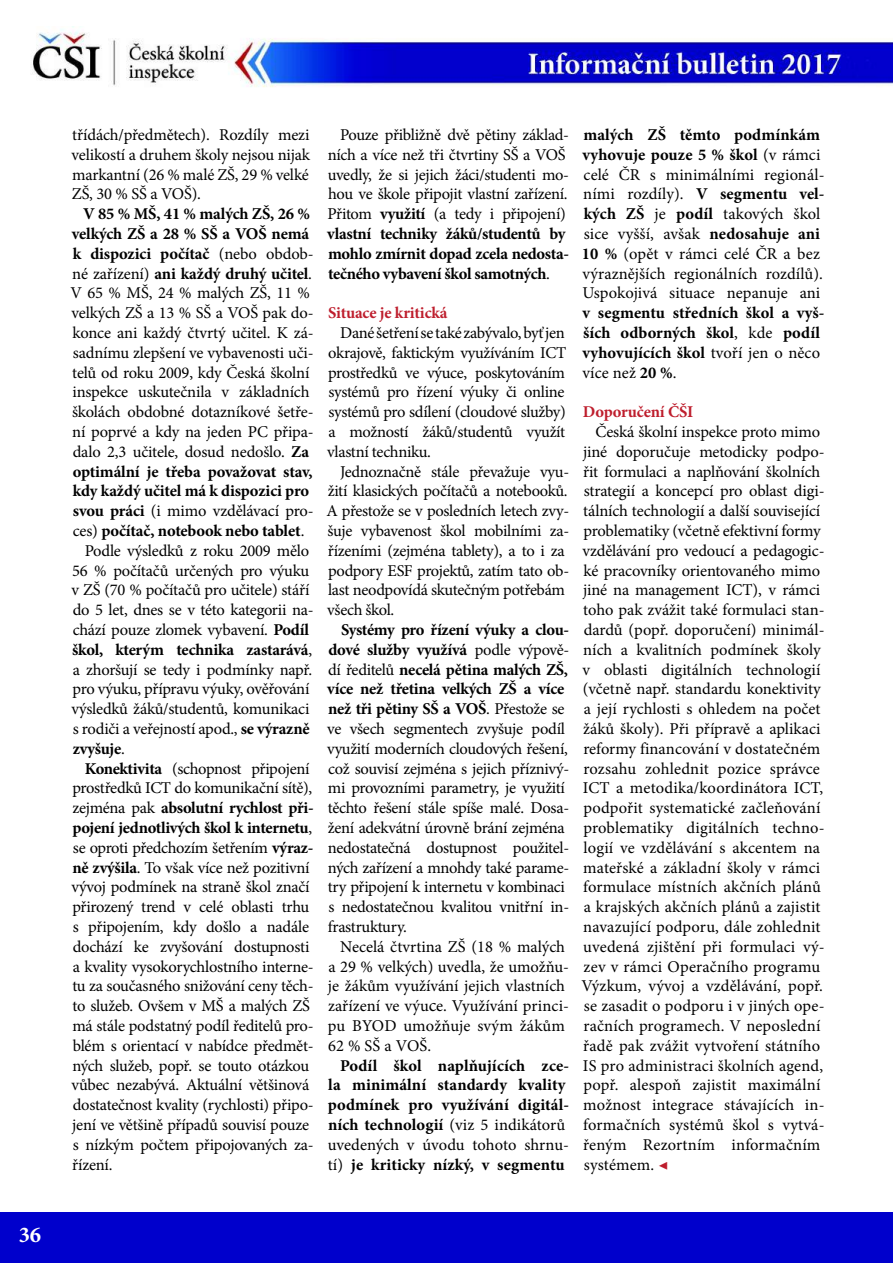
<style>
.page{position:relative;width:893px;height:1263px;background:#fff}
.page>*{position:absolute;margin:0;border:0;box-sizing:border-box;transform-origin:0 0}
.t1{font:700 22.5px "Minion Pro";color:#fff}
.t2{font:16.5px/19.8px "Minion Pro";letter-spacing:-.01em;color:#000}
.t3{font:700 16.5px/19.8px "Minion Pro";letter-spacing:-.005em;color:#000}
.t4{font:700 16.5px "Minion Pro";letter-spacing:-.01em;color:#be1e2d}
.s1{font-weight:400}
.s2{font-weight:700}
.s3{font-size:18px}
.s4{color:#be1e2d}
</style>
<div class="page">
<div style="left:0;top:1212px;width:893px;height:51px;background:#00c"></div>
<img style="left:32px;top:29px;width:861px;height:58px">
<h1 class="t1" style="left:19px;top:1219px;width:24px">36</h1>
<p class="t2" style="left:72px;top:125px;width:240px;text-align:justify">třídách/předmětech). Rozdíly mezi velikostí a druhem školy nejsou nijak markantní (26 % malé ZŠ, 29 % velké ZŠ, 30 % SŠ a VOŠ).</p>
<p class="t3" style="left:83px;top:204px;width:228px">V 85 % MŠ, 41 % malých ZŠ, 26 %</p>
<p class="t3" style="left:72px;top:224px;width:239px">velkých ZŠ a 28 % SŠ a VOŠ nemá</p>
<p class="t3" style="left:73px;top:243px;width:242px">k dispozici počítač <span class="s1">(nebo obdob-</span></p>
<p class="t3" style="left:72px;top:263px;width:241px"><span class="s1">né zařízení)</span> ani každý druhý učitel<span class="s1">.</span></p>
<p class="t2" style="left:70px;top:283px;width:241px">V 65 % MŠ, 24 % malých ZŠ, 11 %</p>
<p class="t2" style="left:72px;top:303px;width:244px">velkých ZŠ a 13 % SŠ a VOŠ pak do-</p>
<p class="t2" style="left:73px;top:323px;width:243px">konce ani každý čtvrtý učitel. K zá-</p>
<p class="t2" style="left:73px;top:343px;width:242px">sadnímu zlepšení ve vybavenosti uči-</p>
<p class="t2" style="left:72px;top:362px;width:239px">telů od roku 2009, kdy Česká školní</p>
<p class="t2" style="left:72px;top:382px;width:239px">inspekce uskutečnila v základních</p>
<p class="t2" style="left:72px;top:402px;width:243px">školách obdobné dotazníkové šetře-</p>
<p class="t2" style="left:72px;top:422px;width:243px">ní poprvé a kdy na jeden PC připa-</p>
<p class="t2" style="left:73px;top:442px;width:238px">dalo 2,3 učitele, dosud nedošlo. <span class="s2">Za</span></p>
<p class="t3" style="left:73px;top:461px;width:241px">optimální je třeba považovat stav,</p>
<p class="t3" style="left:73px;top:481px;width:238px">kdy každý učitel má k dispozici pro</p>
<p class="t2" style="left:73px;top:501px;width:242px"><span class="s2">svou práci</span> (i mimo vzdělávací pro-</p>
<p class="t3" style="left:73px;top:521px;width:233px"><span class="s1">ces)</span> počítač, notebook nebo tablet<span class="s1">.</span></p>
<p class="t2" style="left:85px;top:541px;width:226px">Podle výsledků z roku 2009 mělo</p>
<p class="t2" style="left:72px;top:560px;width:239px">56 % počítačů určených pro výuku</p>
<p class="t2" style="left:72px;top:580px;width:239px">v ZŠ (70 % počítačů pro učitele) stáří</p>
<p class="t2" style="left:73px;top:600px;width:242px">do 5 let, dnes se v této kategorii na-</p>
<p class="t2" style="left:73px;top:620px;width:238px">chází pouze zlomek vybavení. <span class="s2">Podíl</span></p>
<p class="t3" style="left:72px;top:639px;width:242px">škol, kterým technika zastarává<span class="s1">,</span></p>
<p class="t2" style="left:73px;top:659px;width:241px">a zhoršují se tedy i podmínky např.</p>
<p class="t2" style="left:72px;top:679px;width:238px">pro výuku, přípravu výuky, ověřování</p>
<p class="t2" style="left:72px;top:699px;width:239px">výsledků žáků/studentů, komunikaci</p>
<p class="t2" style="left:73px;top:719px;width:238px">s rodiči a veřejností apod., <span class="s2">se výrazně</span></p>
<p class="t3" style="left:73px;top:738px;width:54px">zvyšuje<span class="s1">.</span></p>
<p class="t2" style="left:85px;top:758px;width:226px"><span class="s2">Konektivita</span> (schopnost připojení</p>
<p class="t2" style="left:73px;top:778px;width:241px">prostředků ICT do komunikační sítě),</p>
<p class="t3" style="left:73px;top:798px;width:242px"><span class="s1">zejména pak</span> absolutní rychlost při-</p>
<p class="t3" style="left:73px;top:818px;width:241px">pojení jednotlivých škol k internetu<span class="s1">,</span></p>
<p class="t2" style="left:73px;top:838px;width:242px">se oproti předchozím šetřením <span class="s2">výraz-</span></p>
<p class="t2" style="left:73px;top:857px;width:238px"><span class="s2">ně zvýšila</span>. To však více než pozitivní</p>
<p class="t2" style="left:72px;top:877px;width:239px">vývoj podmínek na straně škol značí</p>
<p class="t2" style="left:73px;top:897px;width:238px">přirozený trend v celé oblasti trhu</p>
<p class="t2" style="left:73px;top:917px;width:238px">s připojením, kdy došlo a nadále</p>
<p class="t2" style="left:73px;top:937px;width:238px">dochází ke zvyšování dostupnosti</p>
<p class="t2" style="left:73px;top:956px;width:242px">a kvality vysokorychlostního interne-</p>
<p class="t2" style="left:72px;top:976px;width:243px">tu za současného snižování ceny těch-</p>
<p class="t2" style="left:72px;top:996px;width:239px">to služeb. Ovšem v MŠ a malých ZŠ</p>
<p class="t2" style="left:72px;top:1016px;width:243px">má stále podstatný podíl ředitelů pro-</p>
<p class="t2" style="left:73px;top:1036px;width:242px">blém s orientací v nabídce předmět-</p>
<p class="t2" style="left:72px;top:1055px;width:239px">ných služeb, popř. se touto otázkou</p>
<p class="t2" style="left:72px;top:1075px;width:239px">vůbec nezabývá. Aktuální většinová</p>
<p class="t2" style="left:73px;top:1095px;width:242px">dostatečnost kvality (rychlosti) připo-</p>
<p class="t2" style="left:72px;top:1115px;width:238px">jení ve většině případů souvisí pouze</p>
<p class="t2" style="left:73px;top:1135px;width:242px">s nízkým počtem připojovaných za-</p>
<p class="t2" style="left:72px;top:1154px;width:42px">řízení.</p>
<p class="t2" style="left:327px;top:125px;width:243px;text-indent:13px">Pouze přibližně dvě pětiny základ&shy;ních a více než tři čtvrtiny SŠ a VOŠ uvedly, že si jejich žáci/studenti mo&shy;hou ve škole připojit vlastní zařízení.<br>Přitom <span class="s2">využití</span> (a tedy i připojení) <span class="s2">vlastní techniky žáků/studentů by mohlo zmírnit dopad zcela nedosta&shy;tečného vybavení škol samotných</span>.</p>
<p class="t4" style="left:328px;top:301px;width:121px">Situace je kritická</p>
<p class="t2" style="left:327px;top:323px;width:241px;text-align:justify;text-indent:13px">Dané šetření se také zabývalo, byť jen okrajově, faktickým využíváním ICT prostředků ve výuce, poskytováním systémů pro řízení výuky či online systémů pro sdílení (cloudové služby) a možností žáků/studentů využít vlastní techniku.</p>
<p class="t2" style="left:326px;top:461px;width:244px;text-indent:14px">Jednoznačně stále převažuje vyu&shy;žití klasických počítačů a notebooků.<br>A přestože se v posledních letech zvy&shy;šuje vybavenost škol mobilními za&shy;řízeními (zejména tablety), a to i za podpory ESF projektů, zatím tato ob&shy;last neodpovídá skutečným potřebám všech škol.</p>
<p class="t2" style="left:327px;top:620px;width:244px;text-indent:14px"><span class="s2">Systémy pro řízení výuky a clou&shy;dové služby využívá</span> podle výpově&shy;dí ředitelů <span class="s2">necelá pětina malých ZŠ, více než třetina velkých ZŠ a více než tři pětiny SŠ a VOŠ</span>. Přestože se ve všech segmentech zvyšuje podíl využití moderních cloudových řešení, což souvisí zejména s jejich příznivý&shy;mi provozními parametry, je využití těchto řešení stále spíše malé. Dosa&shy;žení adekvátní úrovně brání zejména nedostatečná dostupnost použitel&shy;ných zařízení a mnohdy také parame&shy;try připojení k internetu v kombinaci s nedostatečnou kvalitou vnitřní in&shy;frastruktury.</p>
<p class="t2" style="left:328px;top:937px;width:243px;text-indent:12px">Necelá čtvrtina ZŠ (18 % malých a 29 % velkých) uvedla, že umožňu&shy;je žákům využívání jejich vlastních zařízení ve výu<span class="s3">c</span>e. Využívání princi&shy;pu BYOD umožňuje svým žákům<br>62 % SŠ a VOŠ.</p>
<p class="t3" style="left:328px;top:1055px;width:243px;text-indent:12px">Podíl škol naplňujících zce&shy;la minimální standardy kvality podmínek pro využívání digitál&shy;ních technologií <span class="s1">(viz 5 indikátorů uvedených v úvodu tohoto shrnu&shy;tí)</span> je kriticky nízký, v segmentu</p>
<p class="t2" style="left:582px;top:125px;width:244px"><span class="s2">malých ZŠ těmto podmínkám vyhovuje pouze 5 % škol</span> (v rámci celé ČR s minimálními regionál&shy;ními rozdíly). <span class="s2">V segmentu vel&shy;kých ZŠ</span> je <span class="s2">podíl</span> takových škol sice vyšší, avšak <span class="s2">nedosahuje ani<br>10 %</span> (opět v rámci celé ČR a bez výraznějších regionálních rozdílů).<br>Uspokojivá situace nepanuje ani</p>
<p class="t3" style="left:582px;top:303px;width:244px">v segmentu středních škol a vyš&shy;ších odborných škol<span class="s1">, kde</span> podíl vyhovujících škol <span class="s1">tvoří jen o něco více než</span> 20 %<span class="s1">.</span></p>
<p class="t4" style="left:583px;top:400px;width:112px">Doporučení ČŠI</p>
<p class="t2" style="left:581px;top:422px;width:245px;text-indent:14px">Česká školní inspekce proto mimo jiné doporučuje metodicky podpo&shy;řit formulaci a naplňování školních strategií a koncepcí pro oblast digi&shy;tálních technologií a další související problematiky (včetně efektivní formy vzdělávání pro vedoucí a pedagogic&shy;ké pracovníky orientovaného mimo jiné na management ICT), v rámci toho pak zvážit také formulaci stan&shy;dardů (popř. doporučení) minimál&shy;ních a kvalitních podmínek školy v oblasti digitálních technologií (včetně např. standardu konektivity a její rychlosti s ohledem na počet žáků školy). Při přípravě a aplikaci reformy financování v dostatečném rozsahu zohlednit pozice správce ICT a metodika/koordinátora ICT, podpořit systematické začleňování problematiky digitálních techno&shy;logií ve vzdělávání s akcentem na mateřské a základní školy v rámci formulace místních akčních plánů a krajských akčních plánů a zajistit navazující podporu, dále zohlednit uvedená zjištění při formulaci vý&shy;zev v rámci Operačního programu Výzkum, vývoj a vzdělávání, popř. se zasadit o podporu i v jiných ope&shy;račních programech. V neposlední řadě pak zvážit vytvoření státního IS pro administraci školních agend, popř. alespoň zajistit maximální možnost integrace stávajících in&shy;formačních systémů škol s vytvá&shy;řeným Rezortním informačním systémem. <span class="s4">◀</span></p>
</div>
